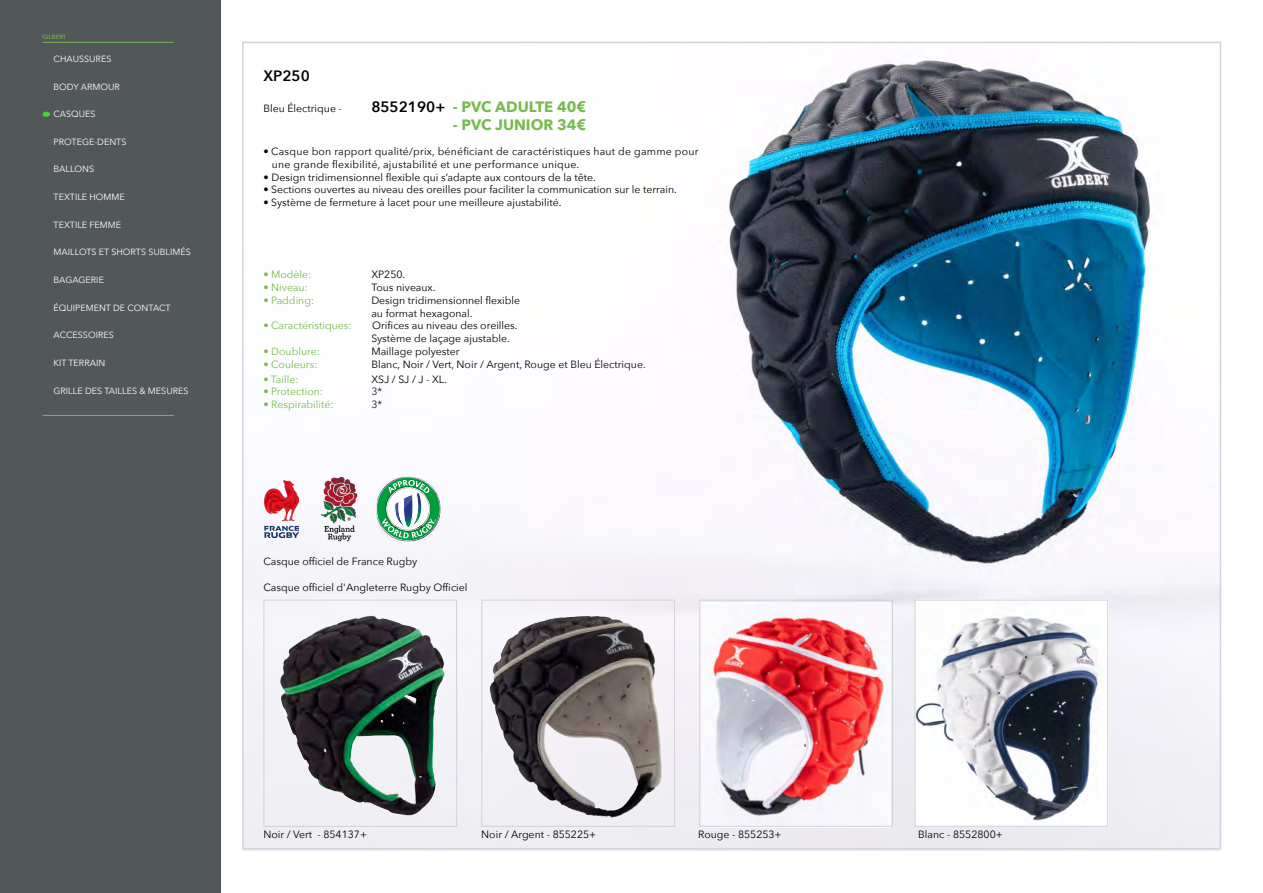
<style>
.page{position:relative;width:1263px;height:893px;background:#fff}
.page>*{position:absolute;margin:0;border:0;box-sizing:border-box;transform-origin:0 0}
.t1{font:700 15px "Avenir Next";color:#78ba50}
.t2{font:600 15px "Avenir Next";color:#020203}
.t3{font:10.5px "Avenir Next";color:#000}
.t4{font:10.5px/12.8px "Avenir Next";color:#020203}
.t5{font:10.5px/12.8px "Avenir Next";letter-spacing:.02em;color:#000}
.t6{font:10.5px "Avenir Next";color:#78ba50}
.t7{font:10.5px "Avenir Next";color:#222228}
.t8{font:9px "Avenir Next";color:#fff}
.t9{font:500 6px "Avenir Next";color:#78ba50}
.s1{font-weight:600;color:#000}
.s2{color:#020203}
</style>
<div class="page">
<div style="left:0;top:0;width:221px;height:893px;background:#52575a"></div>
<hr style="left:43px;top:42px;width:131px;height:1px;background:#78ba50">
<hr style="left:43px;top:415px;width:131px;height:1px;background:#78ba50">
<svg style="left:43px;top:112px;width:7px;height:5px"></svg>
<img style="left:244px;top:60px;width:976px;height:790px">
<img style="left:916px;top:600px;width:193px;height:227px">
<img style="left:701px;top:602px;width:189px;height:223px">
<div style="left:699px;top:600px;width:194px;height:227px;border:1px solid #d3d3db"></div>
<div style="left:481px;top:600px;width:194px;height:227px;border:1px solid #d3d3db"></div>
<div style="left:914px;top:600px;width:194px;height:227px;border:1px solid #d3d3db"></div>
<div style="left:263px;top:600px;width:194px;height:227px;border:1px solid #d3d3db"></div>
<img style="left:280px;top:616px;width:165px;height:200px">
<img style="left:489px;top:616px;width:173px;height:202px">
<svg style="left:377px;top:478px;width:62px;height:62px"></svg>
<img style="left:316px;top:474px;width:47px;height:70px">
<img style="left:264px;top:480px;width:34px;height:58px">
<p class="t9" style="left:43px;top:31px;width:25px">GILBERT</p>
<p class="t8" style="left:54px;top:51px;width:59px">CHAUSSURES</p>
<p class="t8" style="left:54px;top:79px;width:68px">BODY ARMOUR</p>
<p class="t8" style="left:54px;top:106px;width:44px">CASQUES</p>
<p class="t8" style="left:54px;top:134px;width:74px">PROTEGE-DENTS</p>
<p class="t8" style="left:54px;top:162px;width:42px">BALLONS</p>
<p class="t8" style="left:54px;top:189px;width:73px">TEXTILE HOMME</p>
<p class="t8" style="left:54px;top:217px;width:69px">TEXTILE FEMME</p>
<p class="t8" style="left:54px;top:245px;width:139px">MAILLOTS ET SHORTS SUBLIMÉS</p>
<p class="t8" style="left:54px;top:272px;width:52px">BAGAGERIE</p>
<p class="t8" style="left:54px;top:300px;width:119px">ÉQUIPEMENT DE CONTACT</p>
<p class="t8" style="left:54px;top:328px;width:62px">ACCESSOIRES</p>
<p class="t8" style="left:54px;top:355px;width:53px">KIT TERRAIN</p>
<p class="t8" style="left:54px;top:383px;width:136px">GRILLE DES TAILLES &amp; MESURES</p>
<h1 class="t2" style="left:263px;top:63px;width:48px">XP250</h1>
<p class="t3" style="left:263px;top:99px;width:80px">Bleu Électrique -</p>
<h1 class="t1" style="left:371px;top:93px;width:216px"><span class="s1">8552190+</span> - PVC ADULTE 40€</h1>
<h1 class="t1" style="left:453px;top:111px;width:135px">- PVC JUNIOR 34€</h1>
<p class="t5" style="left:272px;top:145px;width:428px;text-indent:-9px">• Casque bon rapport qualité/prix, bénéficiant de caractéristiques haut de gamme pour une grande flexibilité, ajustabilité et une performance unique.</p>
<p class="t3" style="left:263px;top:168px;width:334px">• Design tridimensionnel flexible qui s’adapte aux contours de la tête.</p>
<p class="t3" style="left:263px;top:181px;width:415px">• Sections ouvertes au niveau des oreilles pour faciliter la communication sur le terrain.</p>
<p class="t3" style="left:263px;top:194px;width:300px">• Système de fermeture à lacet pour une meilleure ajustabilité.</p>
<p class="t6" style="left:263px;top:266px;width:50px">• Modèle:</p>
<p class="t4" style="left:371px;top:268px;width:35px">XP250.</p>
<p class="t6" style="left:263px;top:279px;width:46px">• Niveau:</p>
<p class="t4" style="left:371px;top:281px;width:66px">Tous niveaux.</p>
<p class="t6" style="left:263px;top:291px;width:52px">• Padding:</p>
<p class="t4" style="left:371px;top:293px;width:150px">Design tridimensionnel flexible au format hexagonal.</p>
<p class="t6" style="left:263px;top:317px;width:90px">• Caractéristiques:</p>
<p class="t4" style="left:371px;top:319px;width:148px">Orifices au niveau des oreilles.<br>Système de laçage ajustable.</p>
<p class="t6" style="left:263px;top:342px;width:58px">• Doublure:</p>
<p class="t4" style="left:371px;top:344px;width:90px">Maillage polyester</p>
<p class="t6" style="left:263px;top:355px;width:56px">• Couleurs:</p>
<p class="t4" style="left:371px;top:357px;width:276px">Blanc, Noir / Vert, Noir / Argent, Rouge et Bleu Électrique.</p>
<p class="t6" style="left:263px;top:370px;width:37px">• Taille:</p>
<p class="t3" style="left:371px;top:370px;width:77px">XSJ / SJ / J - XL<span class="s2">.</span></p>
<p class="t6" style="left:263px;top:383px;width:61px">• Protection:</p>
<p class="t7" style="left:371px;top:383px;width:12px">3*</p>
<p class="t6" style="left:263px;top:396px;width:72px">• Respirabilité:</p>
<p class="t7" style="left:371px;top:396px;width:12px">3*</p>
<p class="t3" style="left:263px;top:553px;width:155px">Casque officiel de France Rugby</p>
<p class="t3" style="left:263px;top:578px;width:206px">Casque officiel d'Angleterre Rugby Officiel</p>
<p class="t3" style="left:263px;top:826px;width:105px">Noir / Vert - 854137+</p>
<p class="t3" style="left:481px;top:826px;width:116px">Noir / Argent - 855225+</p>
<p class="t3" style="left:698px;top:826px;width:85px">Rouge - 855253+</p>
<p class="t4" style="left:918px;top:828px;width:86px">Blanc - 8552800+</p>
</div>
